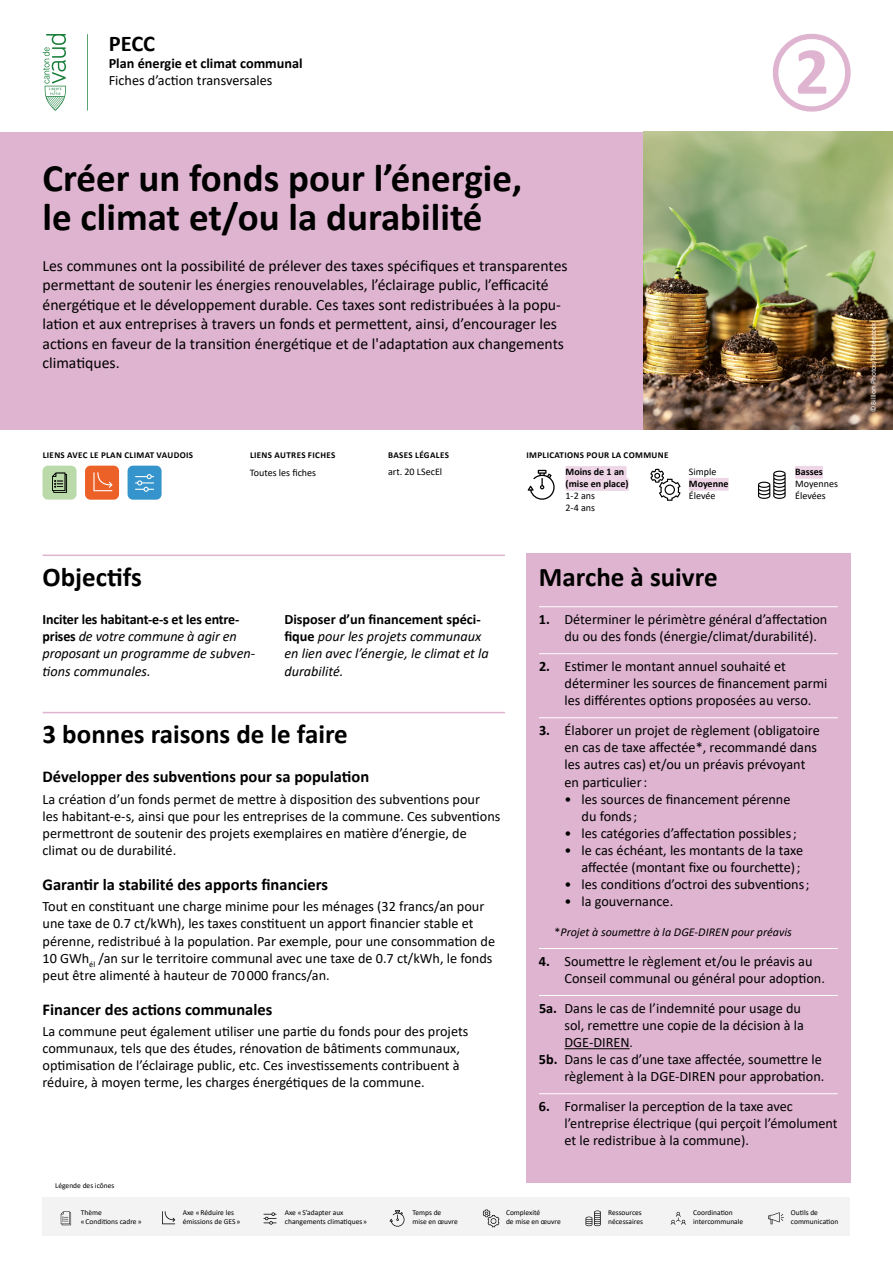
<style>
.page{position:relative;width:893px;height:1263px;background:#fff}
.page>*{position:absolute;margin:0;border:0;box-sizing:border-box;transform-origin:0 0}
.t1{font:700 67.5px "Calibri";color:#dfb4d0}
.t2{font:700 39px/39px "Calibri";color:#000}
.t3{font:700 27px "Calibri";color:#000}
.t4{font:700 22.5px "Calibri";color:#000}
.t5{font:700 16.5px "Calibri";color:#000}
.t6{font:15.75px/19.5px "Calibri";color:#000}
.t7{font:14.25px/17.1px "Calibri";color:#000}
.t8{font:italic 14.25px/17.1px "Calibri";color:#000}
.t9{font:700 14.25px "Calibri";color:#000}
.t10{font:italic 12px "Calibri";color:#000}
.t11{font:10.05px/12px "Calibri";color:#000}
.t12{font:700 10.05px/12px "Calibri";color:#000}
.t13{font:700 9px "Calibri";letter-spacing:.04em;color:#000}
.t14{font:7.5px/8.2px "Calibri";color:#000}
.t15{font:7.5px "Calibri";color:#fff}
.s1{font-weight:700;font-style:normal}
.s2{font-weight:700}
.s3{font-size:13.5px}
.s4{font-style:normal}
</style>
<div class="page">
<div style="left:0;top:132px;width:643px;height:297px;background:#dfb4d0"></div>
<svg style="left:43px;top:34px;width:23px;height:77px"></svg>
<svg style="left:87px;top:34px;width:1px;height:77px"></svg>
<div style="left:43px;top:1197px;width:807px;height:38px;background:#f3f3f3"></div>
<div style="left:85px;top:466px;width:34px;height:34px;background:#eb6128;border-radius:5px"></div>
<svg style="left:93px;top:472px;width:19px;height:19px"></svg>
<div style="left:128px;top:466px;width:34px;height:34px;background:#3594cc;border-radius:5px"></div>
<svg style="left:135px;top:474px;width:19px;height:18px"></svg>
<svg style="left:528px;top:470px;width:27px;height:30px"></svg>
<svg style="left:390px;top:1210px;width:14px;height:16px"></svg>
<svg style="left:263px;top:1212px;width:14px;height:13px"></svg>
<svg style="left:162px;top:1211px;width:13px;height:13px"></svg>
<svg style="left:483px;top:1209px;width:16px;height:18px"></svg>
<svg style="left:586px;top:1210px;width:15px;height:16px"></svg>
<svg style="left:671px;top:1212px;width:15px;height:13px"></svg>
<svg style="left:768px;top:1212px;width:16px;height:12px"></svg>
<svg style="left:650px;top:469px;width:30px;height:32px"></svg>
<svg style="left:758px;top:471px;width:28px;height:28px"></svg>
<svg style="left:61px;top:1211px;width:10px;height:14px"></svg>
<div style="left:795px;top:466px;width:28px;height:13px;background:#eed6e6"></div>
<div style="left:689px;top:478px;width:39px;height:13px;background:#eed6e6"></div>
<div style="left:566px;top:466px;width:61px;height:13px;background:#eed6e6"></div>
<div style="left:566px;top:478px;width:63px;height:13px;background:#eed6e6"></div>
<div style="left:43px;top:466px;width:34px;height:34px;background:#badaa9;border-radius:5px"></div>
<svg style="left:52px;top:473px;width:15px;height:20px"></svg>
<div style="left:526px;top:553px;width:324px;height:629px;background:#dfb4d0"></div>
<hr style="left:539px;top:606px;width:299px;height:1px;background:#fff">
<hr style="left:539px;top:653px;width:299px;height:1px;background:#fff">
<hr style="left:539px;top:717px;width:299px;height:1px;background:#fff">
<hr style="left:539px;top:948px;width:299px;height:1px;background:#fff">
<hr style="left:539px;top:995px;width:299px;height:1px;background:#fff">
<hr style="left:564px;top:1048px;width:66px;height:1px;background:#000">
<hr style="left:539px;top:1093px;width:299px;height:1px;background:#fff">
<hr style="left:43px;top:712px;width:462px;height:1px;background:#dfb4d0">
<hr style="left:43px;top:554px;width:462px;height:2px;background:#dfb4d0">
<img style="left:643px;top:132px;width:250px;height:297px">
<h3 class="t4" style="left:109px;top:28px;width:48px">PECC</h3>
<p class="t9" style="left:109px;top:53px;width:195px">Plan énergie et climat communal</p>
<p class="t7" style="left:109px;top:71px;width:165px">Fiches d’action transversales</p>
<h2 class="t2" style="left:43px;top:158px;width:481px">Créer un fonds pour l’énergie, le climat et/ou la durabilité</h2>
<p class="t6" style="left:43px;top:255px;width:527px">Les communes ont la possibilité de prélever des taxes spécifiques et transparentes permettant de soutenir les énergies renouvelables, l’éclairage public, l’efficacité énergétique et le développement durable. Ces taxes sont redistribuées à la popu&shy;lation et aux entreprises à travers un fonds et permettent, ainsi, d’encourager les actions en faveur de la transition énergétique et de l'adaptation aux changements climatiques.</p>
<p class="t13" style="left:388px;top:448px;width:62px">BASES LÉGALES</p>
<p class="t11" style="left:388px;top:466px;width:56px">art. 20 LSecEl</p>
<p class="t13" style="left:43px;top:448px;width:152px">LIENS AVEC LE PLAN CLIMAT VAUDOIS</p>
<p class="t13" style="left:526px;top:448px;width:144px">IMPLICATIONS POUR LA COMMUNE</p>
<p class="t13" style="left:250px;top:448px;width:87px">LIENS AUTRES FICHES</p>
<p class="t12" style="left:566px;top:466px;width:65px">Moins de 1 an (mise en place)</p>
<p class="t11" style="left:566px;top:490px;width:31px">1-2 ans<br>2-4 ans</p>
<p class="t11" style="left:250px;top:466px;width:68px">Toutes les fiches</p>
<p class="t11" style="left:689px;top:466px;width:29px">Simple</p>
<p class="t12" style="left:689px;top:478px;width:41px">Moyenne</p>
<p class="t11" style="left:689px;top:490px;width:28px">Élevée</p>
<h1 class="t1" style="left:767px;top:26px;width:91px">②</h1>
<p class="t12" style="left:795px;top:466px;width:29px">Basses</p>
<p class="t11" style="left:795px;top:478px;width:44px">Moyennes<br>Élevées</p>
<p class="t15" style="left:868px;top:412px;width:92px;rotate:-90deg">© Billion Photos/Shutterstock</p>
<h3 class="t3" style="left:43px;top:558px;width:101px">Objectifs</h3>
<p class="t8" style="left:43px;top:610px;width:214px"><span class="s1">Inciter les habitant-e-s et les entre&shy;prises</span> de votre commune à agir en proposant un programme de subven&shy;tions communales.</p>
<p class="t8" style="left:284px;top:610px;width:206px"><span class="s1">Disposer d’un financement spéci&shy;fique</span> pour les projets communaux en lien avec l’énergie, le climat et la durabilité.</p>
<h3 class="t3" style="left:43px;top:715px;width:307px">3 bonnes raisons de le faire</h3>
<p class="t5" style="left:43px;top:765px;width:328px">Développer des subventions pour sa population</p>
<p class="t7" style="left:43px;top:790px;width:459px">La création d’un fonds permet de mettre à disposition des subventions pour<br>les habitant-e-s, ainsi que pour les entreprises de la commune. Ces subventions permettront de soutenir des projets exemplaires en matière d’énergie, de climat ou de durabilité.</p>
<p class="t5" style="left:43px;top:873px;width:287px">Garantir la stabilité des apports financiers</p>
<p class="t7" style="left:43px;top:898px;width:454px">Tout en constituant une charge minime pour les ménages (32 francs/an pour une taxe de 0.7 ct/kWh), les taxes constituent un apport financier stable et pérenne, redistribué à la population. Par exemple, pour une consommation de 10 GWh<sub>él</sub> /an sur le territoire communal avec une taxe de 0.7 ct/kWh, le fonds peut être alimenté à hauteur de 70 000 francs/an.</p>
<p class="t5" style="left:43px;top:998px;width:231px">Financer des actions communales</p>
<p class="t7" style="left:43px;top:1022px;width:427px">La commune peut également utiliser une partie du fonds pour des projets communaux, tels que des études, rénovation de bâtiments communaux, optimisation de l’éclairage public, etc. Ces investissements contribuent à réduire, à moyen terme, les charges énergétiques de la commune.</p>
<p class="t14" style="left:55px;top:1181px;width:61px">Légende des icônes</p>
<h3 class="t3" style="left:539px;top:558px;width:180px">Marche à suivre</h3>
<p class="t7" style="left:564px;top:610px;width:264px;text-indent:-26px"><span class="s2">1.</span> Déterminer le périmètre général d’affectation du ou des fonds (énergie/climat/durabilité).</p>
<p class="t7" style="left:564px;top:657px;width:265px;text-indent:-26px"><span class="s2">2.</span> Estimer le montant annuel souhaité et déterminer les sources de financement parmi les différentes options proposées au verso.</p>
<p class="t7" style="left:564px;top:721px;width:257px;text-indent:-26px"><span class="s2">3.</span> Élaborer un projet de règlement (obligatoire en cas de taxe affectée*, recommandé dans les autres cas) et/ou un préavis prévoyant en particulier :</p>
<p class="t7" style="left:582px;top:790px;width:210px;text-indent:-17px">• les sources de financement pérenne du fonds <span class="s3">;</span></p>
<p class="t7" style="left:564px;top:824px;width:234px">• les catégories d’affectation possibles <span class="s3">;</span></p>
<p class="t7" style="left:564px;top:841px;width:240px;text-align:right">• le cas échéant, les montants de la taxe affectée (montant fixe ou fourchette) <span class="s3">;</span></p>
<p class="t7" style="left:564px;top:875px;width:247px">• les conditions d’octroi des subventions <span class="s3">;</span></p>
<p class="t7" style="left:564px;top:892px;width:110px">• la gouvernance.</p>
<p class="t10" style="left:554px;top:924px;width:239px"><span class="s4">*</span>Projet à soumettre à la DGE-DIREN pour préavis</p>
<p class="t7" style="left:564px;top:952px;width:262px;text-indent:-26px"><span class="s2">4.</span> Soumettre le règlement et/ou le préavis au<br>Conseil communal ou général pour adoption.</p>
<p class="t7" style="left:539px;top:999px;width:264px"><span class="s2">5a.</span> Dans le cas de l’indemnité pour usage du</p>
<p class="t7" style="left:564px;top:1016px;width:241px">sol, remettre une copie de la décision à la</p>
<p class="t7" style="left:564px;top:1033px;width:70px">DGE-DIREN<span class="s3">.</span></p>
<p class="t7" style="left:539px;top:1050px;width:284px"><span class="s2">5b.</span> Dans le cas d’une taxe affectée, soumettre le</p>
<p class="t7" style="left:564px;top:1068px;width:261px">règlement à la DGE-DIREN pour approbation.</p>
<p class="t7" style="left:564px;top:1097px;width:275px;text-indent:-26px"><span class="s2">6.</span> Formaliser la perception de la taxe avec l’entreprise électrique (qui perçoit l’émolument et le redistribue à la commune).</p>
<p class="t14" style="left:81px;top:1209px;width:62px">Thème<br>« Conditions cadre »</p>
<p class="t14" style="left:183px;top:1209px;width:59px">Axe « Réduire les émissions de GES »</p>
<p class="t14" style="left:506px;top:1209px;width:56px">Complexité<br>de mise en œuvre</p>
<p class="t14" style="left:608px;top:1209px;width:36px">Ressources nécessaires</p>
<p class="t14" style="left:693px;top:1209px;width:52px">Coordination intercommunale</p>
<p class="t14" style="left:791px;top:1209px;width:49px">Outils de communication</p>
<p class="t14" style="left:285px;top:1209px;width:84px">Axe « S’adapter aux changements climatiques »</p>
<p class="t14" style="left:412px;top:1209px;width:47px">Temps de<br>mise en œuvre</p>
</div>
